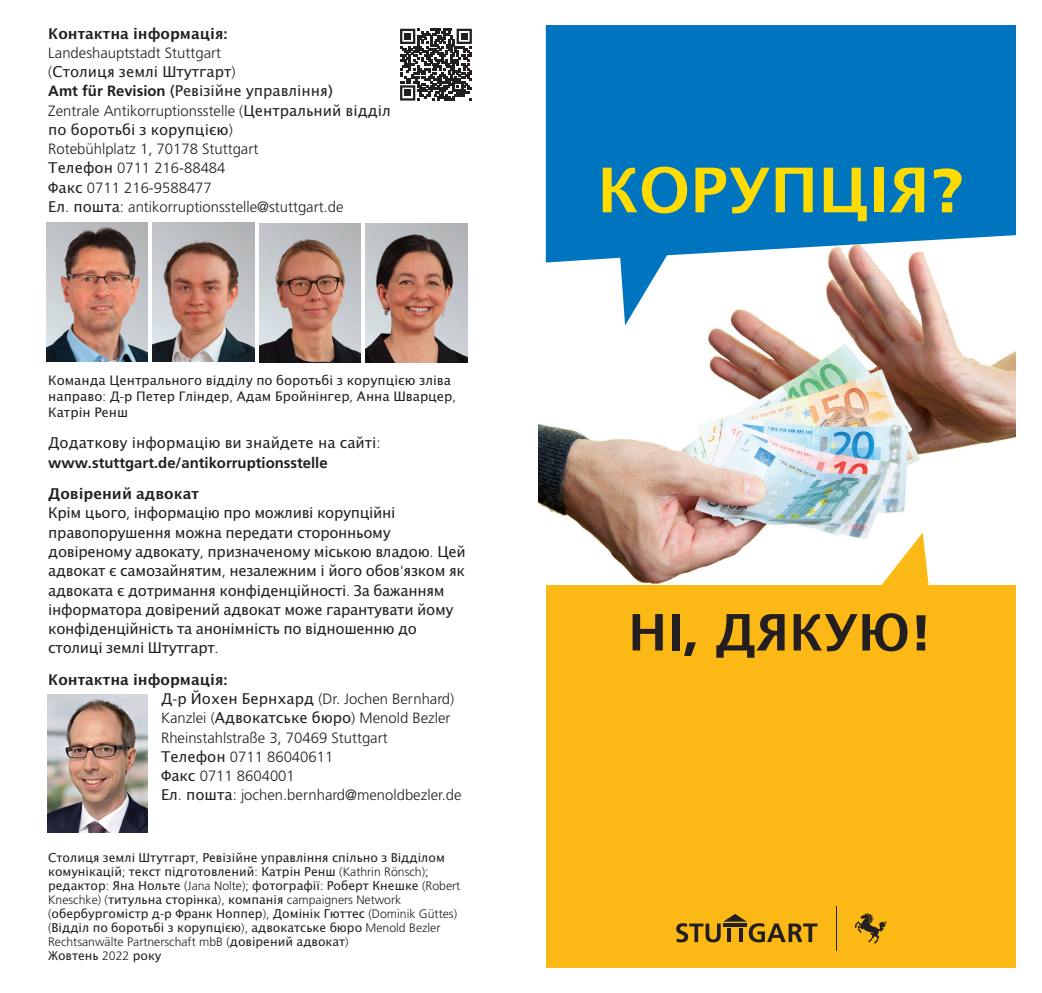
<style>
.page{position:relative;width:1042px;height:993px;background:#fff}
.page>*{position:absolute;margin:0;border:0;box-sizing:border-box;transform-origin:0 0}
.t1{font:700 61.77px "Lucida Grande";color:#ffdc01}
.t2{font:700 50.4px "Lucida Grande";color:#231f20}
.t3{font:300 14.88px/19.2px "Frutiger LT Com";color:#231f20}
.t4{font:14.88px/19.2px "Lucida Grande";letter-spacing:-.02em;color:#231f20}
.t5{font:14.88px/19.2px "Lucida Grande";color:#231f20}
.t6{font:700 14.88px "Lucida Grande";color:#231f20}
.t7{font:700 14.88px "Frutiger LT Com";color:#231f20}
.t8{font:13.12px/15.8px "Lucida Grande";color:#231f20}
.t9{font:12.25px/14px "Lucida Grande";color:#231f20}
.s1{font-family:"Frutiger LT Com"}
.s2{font-family:"Lucida Grande";font-weight:400}
.s3{font-family:"Frutiger LT Com";font-weight:700}
.s4{font-family:"Frutiger LT Com";font-weight:300}
.s5{font-family:"Frutiger LT Com";font-weight:900}
</style>
<div class="page">
<img style="left:538px;top:230px;width:478px;height:366px">
<div style="left:546px;top:585px;width:469px;height:383px;background:#fcb814"></div>
<svg style="left:546px;top:25px;width:470px;height:300px;fill:#0075bf"></svg>
<svg style="left:871px;top:532px;width:61px;height:53px"></svg>
<svg style="left:400px;top:29px;width:72px;height:72px"></svg>
<div style="left:404px;top:33px;width:7px;height:7px;background:#231f20"></div>
<div style="left:461px;top:33px;width:6px;height:7px;background:#231f20"></div>
<div style="left:404px;top:90px;width:7px;height:6px;background:#231f20"></div>
<img style="left:48px;top:694px;width:99px;height:138px">
<img style="left:46px;top:223px;width:101px;height:138px">
<img style="left:153px;top:222px;width:101px;height:139px">
<img style="left:259px;top:223px;width:102px;height:139px">
<img style="left:366px;top:223px;width:101px;height:139px">
<svg style="left:676px;top:914px;width:141px;height:28px"></svg>
<svg style="left:854px;top:913px;width:33px;height:30px"></svg>
<hr style="left:836px;top:906px;width:1px;height:44px;background:#231f20">
<p class="t6" style="left:48px;top:25px;width:181px">Контактна інформація<span class="s1">:</span></p>
<p class="t3" style="left:48px;top:44px;width:189px">Landeshauptstadt Stuttgart (<span class="s2">Столиця землі Штутгарт</span>)</p>
<p class="t5" style="left:48px;top:81px;width:286px"><span class="s3">Amt für Revision</span> <span class="s1">(</span>Ревізійне управління<span class="s1">)</span></p>
<p class="t5" style="left:48px;top:101px;width:344px"><span class="s4">Zentrale Antikorruptionsstelle (</span>Центральний відділ по боротьбі з корупцією<span class="s4">)</span></p>
<p class="t3" style="left:48px;top:140px;width:211px">Rotebühlplatz 1, 70178 Stuttgart</p>
<p class="t3" style="left:48px;top:160px;width:179px"><span class="s2">Телефон</span> 0711 216-88484</p>
<p class="t3" style="left:48px;top:179px;width:165px"><span class="s2">Факс</span> 0711 216-9588477</p>
<p class="t3" style="left:48px;top:198px;width:297px"><span class="s2">Ел</span>. <span class="s2">пошта</span>: antikorruptionsstelle@stuttgart.de</p>
<p class="t8" style="left:48px;top:373px;width:409px">Команда Центрального відділу по боротьбі з корупцією зліва направо<span class="s4">:</span> Д<span class="s4">-</span>р Петер Гліндер<span class="s4">,</span> Адам Бройнінгер<span class="s4">,</span> Анна Шварцер<span class="s4">,<br></span>Катрін Ренш</p>
<p class="t5" style="left:48px;top:433px;width:334px">Додаткову інформацію ви знайдете на сайті<span class="s4">:</span></p>
<p class="t7" style="left:48px;top:456px;width:281px">www.stuttgart.de/antikorruptionsstelle</p>
<p class="t6" style="left:48px;top:485px;width:152px">Довірений адвокат</p>
<p class="t4" style="left:48px;top:503px;width:419px">Крім цього<span class="s4">,</span> інформацію про можливі корупційні правопорушення можна передати сторонньому довіреному адвокату<span class="s4">,</span> призначеному міською владою<span class="s4">.</span> Цей адвокат є самозайнятим<span class="s4">,</span> незалежним і його обов<span class="s4">'</span>язком як адвоката є дотримання конфіденційності<span class="s4">.</span> За бажанням інформатора довірений адвокат може гарантувати йому конфіденційність та анонімність по відношенню до столиці землі Штутгарт<span class="s4">.</span></p>
<p class="t6" style="left:48px;top:670px;width:181px">Контактна інформація<span class="s1">:</span></p>
<p class="t3" style="left:161px;top:690px;width:295px"><span class="s2">Д</span>-<span class="s2">р Йохен Бернхард</span> (Dr. Jochen Bernhard)</p>
<p class="t3" style="left:161px;top:709px;width:291px">Kanzlei (<span class="s2">Адвокатське бюро</span>) Menold Bezler</p>
<p class="t3" style="left:161px;top:728px;width:228px">Rheinstahlstraße 3, 70469 Stuttgart</p>
<p class="t3" style="left:161px;top:748px;width:174px"><span class="s2">Телефон</span> 0711 86040611</p>
<p class="t3" style="left:161px;top:767px;width:135px"><span class="s2">Факс</span> 0711 8604001</p>
<p class="t3" style="left:161px;top:786px;width:302px"><span class="s2">Ел</span>. <span class="s2">пошта</span>: jochen.bernhard@menoldbezler.de</p>
<p class="t9" style="left:48px;top:850px;width:414px">Столиця землі Штутгарт<span class="s4">,</span> Ревізійне управління спільно з Відділом комунікацій<span class="s4">;</span> текст підготовлений<span class="s4">:</span> Катрін Ренш <span class="s4">(Kathrin Rönsch); </span>редактор<span class="s4">:</span> Яна Нольте <span class="s4">(Jana Nolte);</span> фотографії<span class="s4">:</span> Роберт Кнешке <span class="s4">(Robert Kneschke) (</span>титульна сторінка<span class="s4">),</span> компанія <span class="s4">campaigners Network (</span>обербургомістр д<span class="s4">-</span>р Франк Ноппер<span class="s4">),</span> Домінік Гюттес <span class="s4">(Dominik Güttes) (</span>Відділ по боротьбі з корупцією<span class="s4">),</span> адвокатське бюро <span class="s4">Menold Bezler Rechtsanwälte Partnerschaft mbB (</span>довірений адвокат<span class="s4">)</span></p>
<p class="t9" style="left:48px;top:948px;width:115px">Жовтень <span class="s4">2022</span> року</p>
<p class="t1" style="left:597px;top:155px;width:368px">КОРУПЦІЯ<span class="s5">?</span></p>
<p class="t2" style="left:628px;top:603px;width:306px">НІ<span class="s5">,</span> ДЯКУЮ<span class="s5">!</span></p>
</div>
